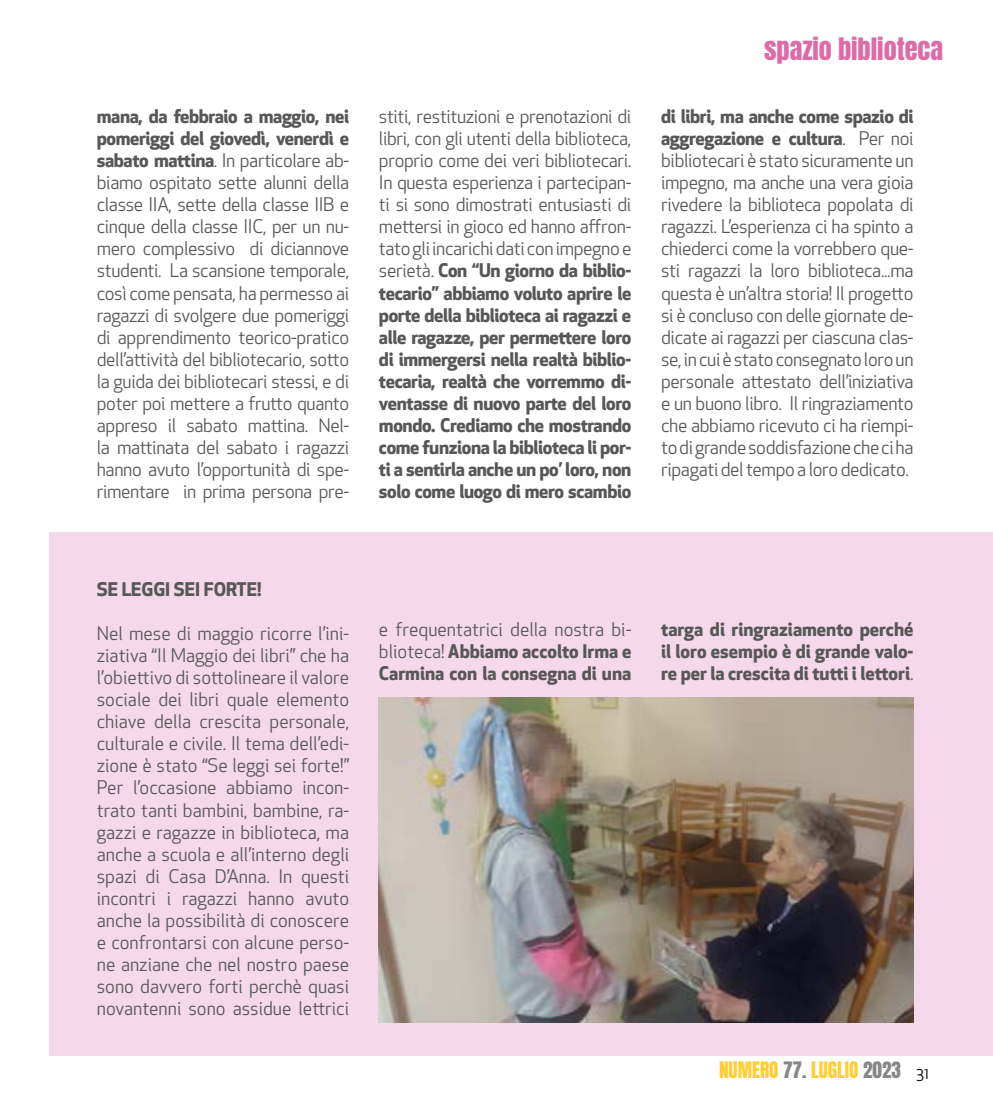
<style>
.page{position:relative;width:993px;height:1117px;background:#fff}
.page>*{position:absolute;margin:0;border:0;box-sizing:border-box;transform-origin:0 0}
.t1{font:26.25px "Anton";color:#dd6ca6}
.t2{font:19.25px "Anton";color:#ffce32}
.t3{font:18.38px/22.1px "Apex New";letter-spacing:-.02em;color:#575756;text-align:justify}
.t4{font:700 18.38px/22.1px "Apex New";color:#575756;text-align:justify}
.s1{font-weight:700}
.s2{font-weight:400}
.s3{color:#878787}
.s4{font-family:"Apex New";font-size:15.75px;color:#000}
</style>
<div class="page">
<div style="left:50px;top:532px;width:942px;height:523px;background:#f5d8ea"></div>
<img style="left:379px;top:697px;width:534px;height:325px">
<h1 class="t1" style="left:763px;top:35px;width:180px">spazio biblioteca</h1>
<p class="t3" style="left:97px;top:105px;width:254px"><span class="s1">mana, da febbraio a maggio, nei pomeriggi del giovedì, venerdì e sabato mattina</span>. In particolare ab&shy;biamo ospitato sette alunni della classe IIA, sette della classe IIB e cinque della classe IIC, per un nu&shy;mero complessivo di diciannove studenti. La scansione temporale, così come pensata, ha permesso ai ragazzi di svolgere due pomeriggi di apprendimento teorico-pratico dell’attività del bibliotecario, sotto la guida dei bibliotecari stessi, e di poter poi mettere a frutto quanto appreso il sabato mattina. Nel&shy;la mattinata del sabato i ragazzi hanno avuto l’opportunità di spe&shy;rimentare in prima persona pre-</p>
<p class="t4" style="left:379px;top:104px;width:254px"><span class="s2">stiti, restituzioni e prenotazioni di libri, con gli utenti della biblioteca, proprio come dei veri bibliotecari.<br>In questa esperienza i partecipan&shy;ti si sono dimostrati entusiasti di mettersi in gioco ed hanno affron&shy;tato gli incarichi dati con impegno e serietà.</span> Con “Un giorno da biblio&shy;tecario” abbiamo voluto aprire le porte della biblioteca ai ragazzi e alle ragazze, per permettere loro di immergersi nella realtà biblio&shy;tecaria, realtà che vorremmo di&shy;ventasse di nuovo parte del loro mondo. Crediamo che mostrando come funziona la biblioteca li por&shy;ti a sentirla anche un po’ loro, non solo come luogo di mero scambio</p>
<p class="t3" style="left:661px;top:105px;width:254px"><span class="s1">di libri, ma anche come spazio di aggregazione e cultura</span>. Per noi bibliotecari è stato sicuramente un impegno, ma anche una vera gioia rivedere la biblioteca popolata di ragazzi. L’esperienza ci ha spinto a chiederci come la vorrebbero que&shy;sti ragazzi la loro biblioteca...ma questa è un’altra storia! Il progetto si è concluso con delle giornate de&shy;dicate ai ragazzi per ciascuna clas&shy;se, in cui è stato consegnato loro un personale attestato dell’iniziativa e un buono libro. Il ringraziamento che abbiamo ricevuto ci ha riempi&shy;to di grande soddisfazione che ci ha ripagati del tempo a loro dedicato.</p>
<p class="t4" style="left:97px;top:577px;width:166px">SE LEGGI SEI FORTE!</p>
<p class="t3" style="left:97px;top:622px;width:254px">Nel mese di maggio ricorre l’ini&shy;ziativa “Il Maggio dei libri” che ha l’obiettivo di sottolineare il valore sociale dei libri quale elemento chiave della crescita personale, culturale e civile. Il tema dell’edi&shy;zione è stato “Se leggi sei forte!” Per l’occasione abbiamo incon&shy;trato tanti bambini, bambine, ra&shy;gazzi e ragazze in biblioteca, ma anche a scuola e all’interno degli spazi di Casa D’Anna. In questi incontri i ragazzi hanno avuto anche la possibilità di conoscere e confrontarsi con alcune perso&shy;ne anziane che nel nostro paese sono davvero forti perchè quasi novantenni sono assidue lettrici</p>
<p class="t4" style="left:379px;top:617px;width:254px"><span class="s2">e frequentatrici della nostra bi&shy;blioteca!</span> Abbiamo accolto Irma e Carmina con la consegna di una</p>
<p class="t4" style="left:661px;top:617px;width:254px">targa di ringraziamento perché il loro esempio è di grande valo&shy;re per la crescita di tutti i lettori<span class="s2">.</span></p>
<p class="t2" style="left:718px;top:1059px;width:212px">NUMERO <span class="s3">77.</span> LUGLIO <span class="s3">2023</span> <span class="s4">31</span></p>
</div>
